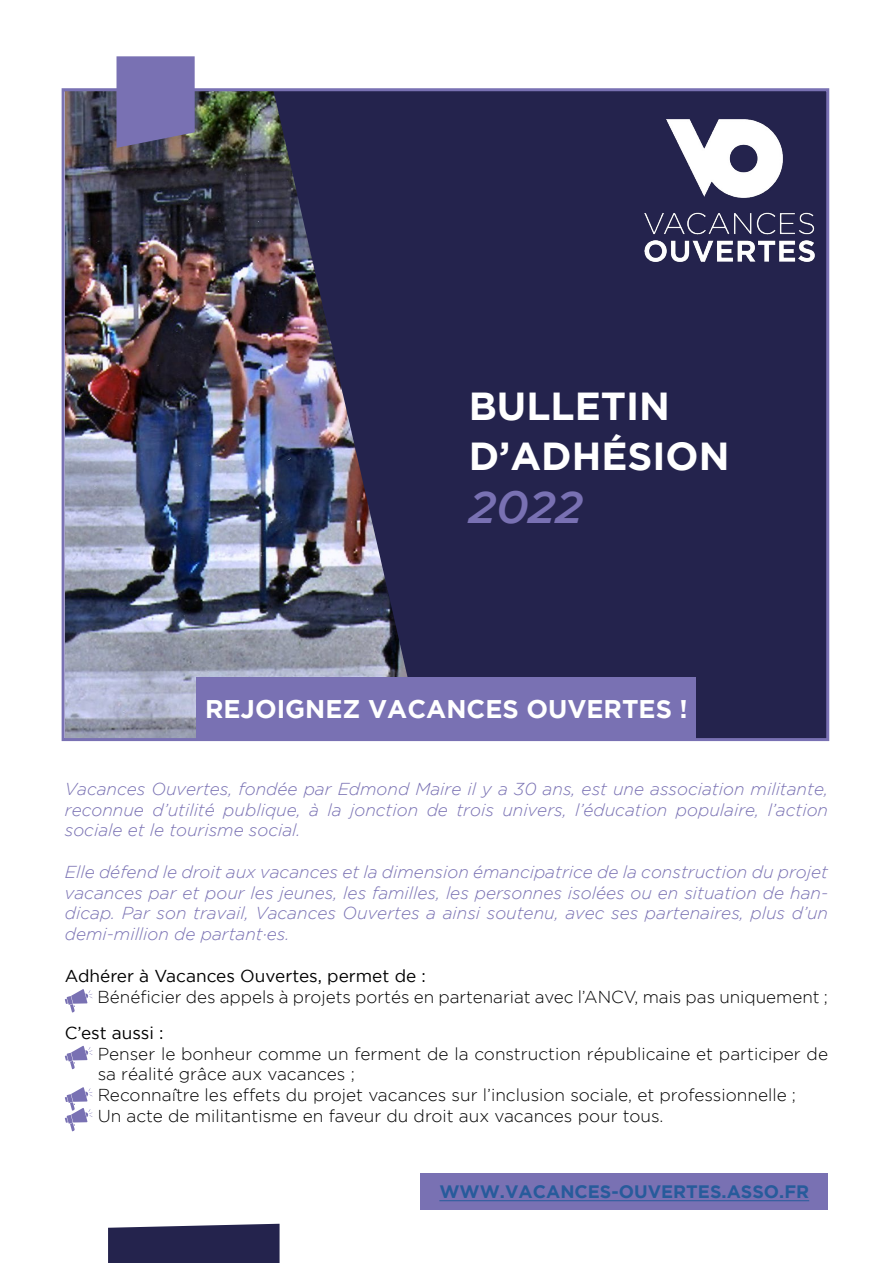
<style>
.page{position:relative;width:893px;height:1263px;background:#fff}
.page>*{position:absolute;margin:0;border:0;box-sizing:border-box;transform-origin:0 0}
.t1{font:italic 500 45px "Gotham";color:#7971b3}
.t2{font:700 39px/50.4px "Gotham";color:#fff}
.t3{font:700 25.5px "Gotham";color:#fff}
.t4{font:700 18px "Gotham";color:#275b9b}
.t5{font:italic 300 17.25px/20.7px "Gotham";color:#7971b3;text-align:justify}
.t6{font:300 17.25px/20.7px "Gotham";color:#000}
.t7{font:17.25px "Gotham";color:#000}
</style>
<div class="page">
<div style="left:226px;top:89px;width:603px;height:652px;background:#24234d"></div>
<img style="left:66px;top:92px;width:342px;height:645px">
<svg style="left:117px;top:56px;width:78px;height:92px;background:#776fab"></svg>
<div style="left:108px;top:1224px;width:172px;height:39px;background:#24234d"></div>
<img style="left:644px;top:119px;width:170px;height:142px">
<div style="left:421px;top:1174px;width:407px;height:36px;background:#7971b3"></div>
<hr style="left:439px;top:1200px;width:370px;height:1px;background:#275b9b">
<svg style="left:65px;top:989px;width:28px;height:23px"></svg>
<svg style="left:65px;top:1046px;width:28px;height:23px"></svg>
<svg style="left:65px;top:1087px;width:28px;height:44px"></svg>
<div style="left:197px;top:677px;width:499px;height:64px;background:#7971b3"></div>
<h2 class="t2" style="left:469px;top:380px;width:262px">BULLETIN<br>D’ADHÉSION</h2>
<h1 class="t1" style="left:469px;top:481px;width:115px">2022</h1>
<h3 class="t3" style="left:205px;top:695px;width:484px">REJOIGNEZ VACANCES OUVERTES !</h3>
<p class="t5" style="left:65px;top:779px;width:765px">Vacances Ouvertes, fondée par Edmond Maire il y a 30 ans, est une association militante, reconnue d’utilité publique, à la jonction de trois univers, l’éducation populaire, l’action sociale et le tourisme social.</p>
<p class="t5" style="left:65px;top:861px;width:765px">Elle défend le droit aux vacances et la dimension émancipatrice de la construction du projet vacances par et pour les jeunes, les familles, les personnes isolées ou en situation de han&shy;dicap. Par son travail, Vacances Ouvertes a ainsi soutenu, avec ses partenaires, plus d’un demi-million de partant·es.</p>
<p class="t7" style="left:65px;top:967px;width:363px">Adhérer à Vacances Ouvertes, permet de :</p>
<p class="t6" style="left:98px;top:986px;width:732px">Bénéficier des appels à projets portés en partenariat avec l’ANCV, mais pas uniquement ;</p>
<p class="t7" style="left:65px;top:1023px;width:100px">C’est aussi :</p>
<p class="t6" style="left:98px;top:1043px;width:732px">Penser le bonheur comme un ferment de la construction républicaine et participer de sa réalité grâce aux vacances ;<br>Reconnaître les effets du projet vacances sur l’inclusion sociale, et professionnelle ;<br>Un acte de militantisme en faveur du droit aux vacances pour tous.</p>
<p class="t4" style="left:439px;top:1181px;width:371px">WWW.VACANCES-OUVERTES.ASSO.FR</p>
</div>
